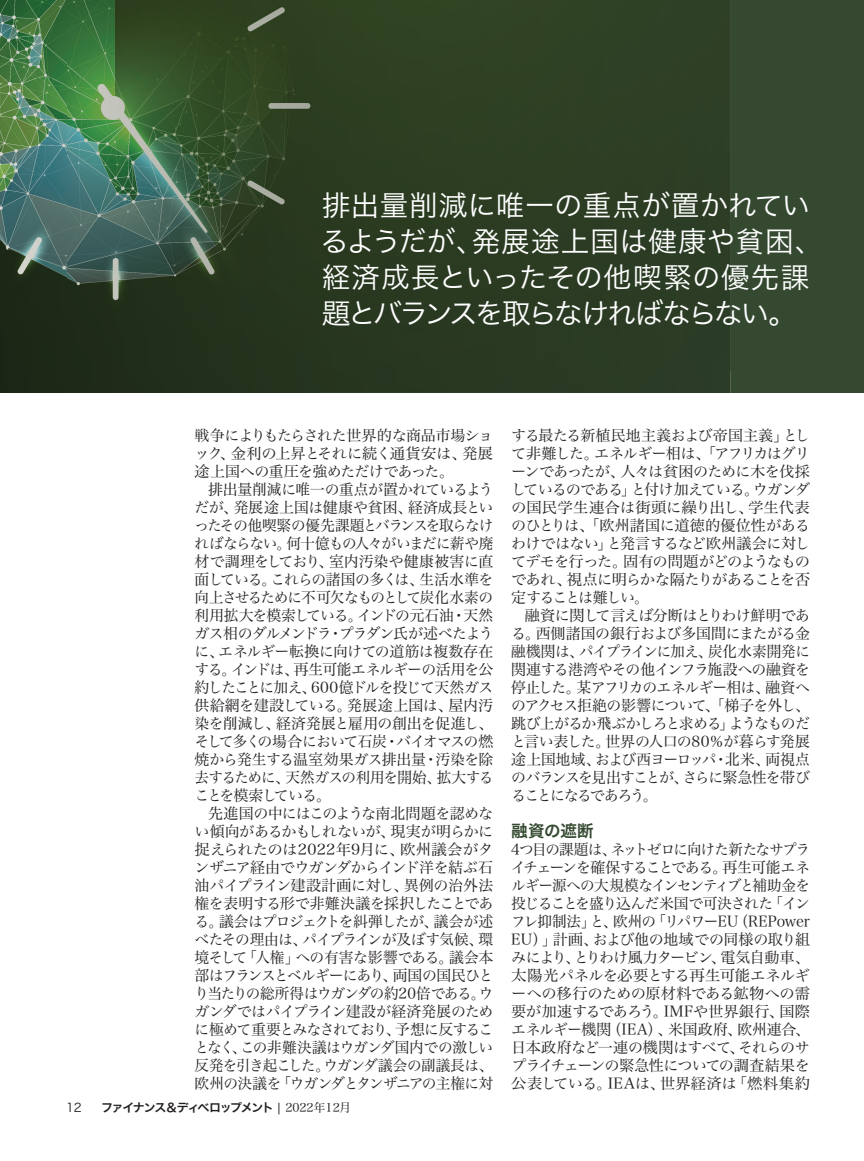
<style>
.page{position:relative;width:864px;height:1161px;background:#fff}
.page>*{position:absolute;margin:0;border:0;box-sizing:border-box;transform-origin:0 0}
.t1{font:28.5px/36px "Hira Kaku Pro N W3";letter-spacing:.005em;color:#fff}
.t2{font:16.5px "Hira Kaku Pro N W6";color:#344930}
.t3{font:15px/18px "Hira Min Pro W3";letter-spacing:-.05em;color:#231f20;text-align:justify}
.t4{font:12px "Hira Kaku Pro N W6";letter-spacing:-.12em;color:#231f20}
.t5{font:12px "Hira Kaku Pro N W3";color:#231f20}
.s1{font-family:"Hira Kaku Pro N W3"}
.s2{font-family:"Hira Min Pro W3"}
</style>
<div class="page">
<div style="left:0;top:0;width:864px;height:393px;background:#344930"></div>
<img style="left:0;top:0;width:730px;height:393px">
<h1 class="t1" style="left:320px;top:185px;width:505px">排出量削減に唯一の重点が置かれているようだが、発展途上国は健康や貧困、経済成長といったその他喫緊の優先課題とバランスを取らなければならない。</h1>
<p class="t3" style="left:195px;top:425px;width:300px">戦争によりもたらされた世界的な商品市場ショック、金利の上昇とそれに続く通貨安は、発展途上国への重圧を強めただけであった。</p>
<p class="t3" style="left:195px;top:479px;width:300px;text-indent:14px">排出量削減に唯一の重点が置かれているようだが、発展途上国は健康や貧困、経済成長といったその他喫緊の優先課題とバランスを取らなければならない。何十億もの人々がいまだに薪や廃材で調理をしており、室内汚染や健康被害に直面している。これらの諸国の多くは、生活水準を向上させるために不可欠なものとして炭化水素の利用拡大を模索している。インドの元石油・天然ガス相のダルメンドラ・プラダン氏が述べたように、エネルギー転換に向けての道筋は複数存在する。インドは、再生可能エネルギーの活用を公約したことに加え、600億ドルを投じて天然ガス供給網を建設している。発展途上国は、屋内汚染を削減し、経済発展と雇用の創出を促進し、そして多くの場合において石炭・バイオマスの燃焼から発生する温室効果ガス排出量・汚染を除去するために、天然ガスの利用を開始、拡大することを模索している。</p>
<p class="t3" style="left:195px;top:803px;width:300px;text-indent:14px">先進国の中にはこのような南北問題を認めない傾向があるかもしれないが、現実が明らかに捉えられたのは2022年9月に、欧州議会がタンザニア経由でウガンダからインド洋を結ぶ石油パイプライン建設計画に対し、異例の治外法権を表明する形で非難決議を採択したことである。議会はプロジェクトを糾弾したが、議会が述べたその理由は、パイプラインが及ぼす気候、環境そして「人権」への有害な影響である。議会本部はフランスとベルギーにあり、両国の国民ひとり当たりの総所得はウガンダの約20倍である。ウガンダではパイプライン建設が経済発展のために極めて重要とみなされており、予想に反することなく、この非難決議はウガンダ国内での激しい反発を引き起こした。ウガンダ議会の副議長は、欧州の決議を「ウガンダとタンザニアの主権に対</p>
<p class="t5" style="left:66px;top:1096px;width:17px">12</p>
<p class="t4" style="left:101px;top:1096px;width:252px">ファイナンス＆ディベロップメント <span class="s1">|</span> <span class="s2">2022年12月</span></p>
<p class="t3" style="left:511px;top:425px;width:300px">する最たる新植民地主義および帝国主義」として非難した。エネルギー相は、「アフリカはグリーンであったが、人々は貧困のために木を伐採しているのである」と付け加えている。ウガンダの国民学生連合は街頭に繰り出し、学生代表のひとりは、「欧州諸国に道徳的優位性があるわけではない」と発言するなど欧州議会に対してデモを行った。固有の問題がどのようなものであれ、視点に明らかな隔たりがあることを否定することは難しい。</p>
<p class="t3" style="left:511px;top:605px;width:300px;text-indent:14px">融資に関して言えば分断はとりわけ鮮明である。西側諸国の銀行および多国間にまたがる金融機関は、パイプラインに加え、炭化水素開発に関連する港湾やその他インフラ施設への融資を停止した。某アフリカのエネルギー相は、融資へのアクセス拒絶の影響について、「梯子を外し、跳び上がるか飛ぶかしろと求める」ようなものだと言い表した。世界の人口の80％が暮らす発展途上国地域、および西ヨーロッパ・北米、両視点のバランスを見出すことが、さらに緊急性を帯びることになるであろう。</p>
<p class="t2" style="left:511px;top:816px;width:84px">融資の遮断</p>
<p class="t3" style="left:511px;top:839px;width:300px">4つ目の課題は、ネットゼロに向けた新たなサプライチェーンを確保することである。再生可能エネルギー源への大規模なインセンティブと補助金を投じることを盛り込んだ米国で可決された「インフレ抑制法」と、欧州の「リパワーEU（REPower EU）」計画、および他の地域での同様の取り組みにより、とりわけ風力タービン、電気自動車、太陽光パネルを必要とする再生可能エネルギーへの移行のための原材料である鉱物への需要が加速するであろう。IMFや世界銀行、国際エネルギー機関（IEA）、米国政府、欧州連合、日本政府など一連の機関はすべて、それらのサプライチェーンの緊急性についての調査結果を公表している。IEAは、世界経済は「燃料集約</p>
</div>
